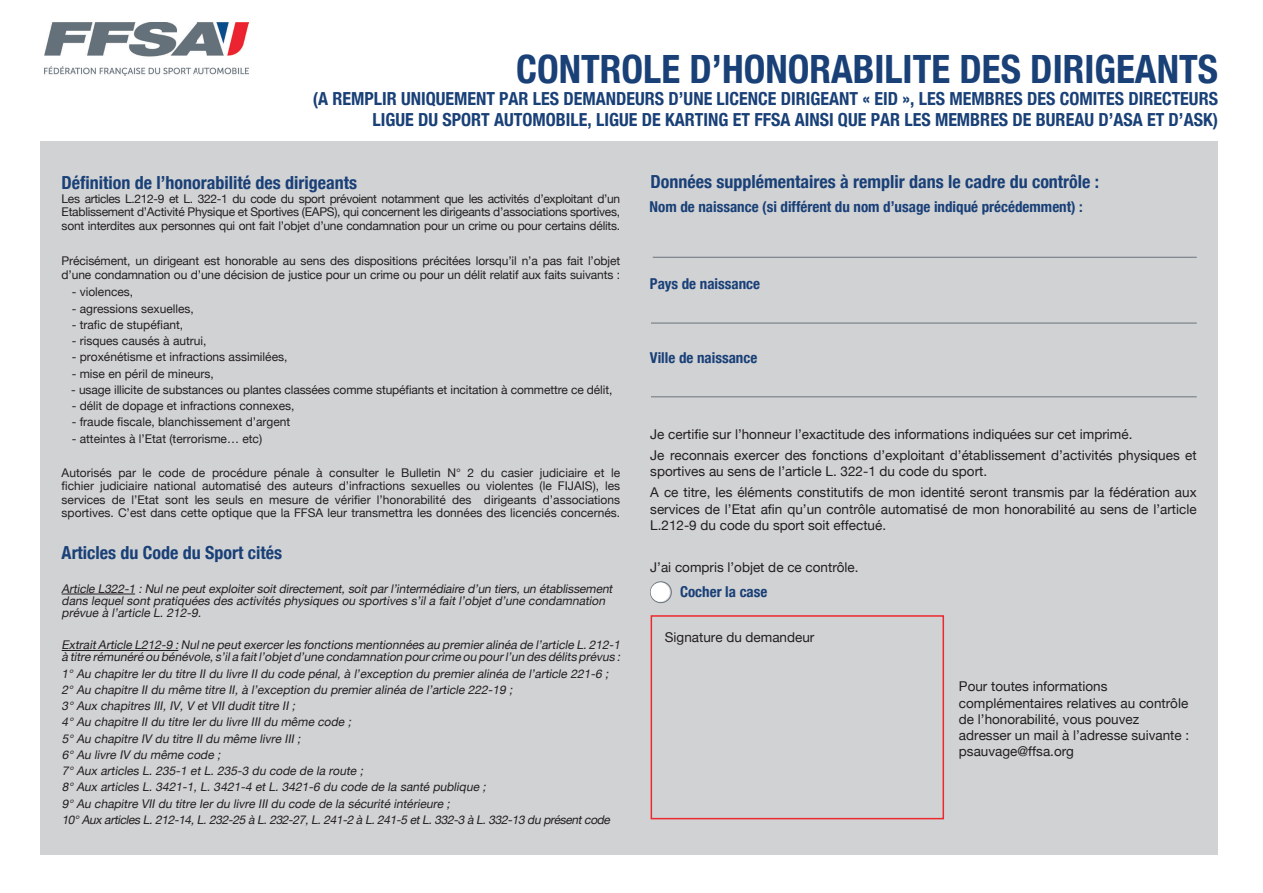
<style>
.page{position:relative;width:1263px;height:893px;background:#fff}
.page>*{position:absolute;margin:0;border:0;box-sizing:border-box;transform-origin:0 0}
.t1{font:700 condensed 39px "Helvetica Neue";color:#194077}
.t2{font:700 condensed 18px/21.6px "Helvetica Neue";color:#194077;text-align:right}
.t3{font:700 condensed 15px "Helvetica Neue";color:#194077}
.t4{font:13.5px/16.2px "Helvetica Neue";color:#231f20}
.t5{font:12px/13.5px "Helvetica Neue";letter-spacing:-.01em;color:#231f20;text-align:justify}
.t6{font:italic 12px/16.2px "Helvetica Neue";color:#231f20}
</style>
<div class="page">
<div style="left:40px;top:141px;width:1178px;height:713px;background:#d1d2d4"></div>
<hr style="left:62px;top:594px;width:73px;height:1px;background:#231f20">
<hr style="left:62px;top:650px;width:116px;height:1px;background:#231f20">
<div style="left:650px;top:582px;width:21px;height:21px;border:1px solid #69737b;border-radius:50%"></div>
<hr style="left:653px;top:257px;width:544px;height:1px;background:#69737b">
<hr style="left:651px;top:323px;width:546px;height:1px;background:#69737b">
<hr style="left:651px;top:397px;width:546px;height:1px;background:#69737b">
<div style="left:651px;top:615px;width:293px;height:204px;border:2px solid #ec292f"></div>
<img style="left:45px;top:22px;width:203px;height:54px">
<div style="left:651px;top:583px;width:19px;height:19px;background:#fff;border-radius:50%"></div>
<h1 class="t1" style="left:516px;top:45px;width:703px">CONTROLE D’HONORABILITE DES DIRIGEANTS</h1>
<h2 class="t2" style="left:313px;top:87px;width:907px">(A REMPLIR UNIQUEMENT PAR LES DEMANDEURS D’UNE LICENCE DIRIGEANT « EID », LES MEMBRES DES COMITES DIRECTEURS<br>LIGUE DU SPORT AUTOMOBILE, LIGUE DE KARTING ET FFSA AINSI QUE PAR LES MEMBRES DE BUREAU D’ASA ET D’ASK)</h2>
<h2 class="t2" style="left:62px;top:172px;width:297px">Définition de l’honorabilité des dirigeants</h2>
<p class="t5" style="left:62px;top:191px;width:560px">Les articles L.212-9 et L. 322-1 du code du sport prévoient notamment que les activités d’exploitant d’un Etablissement d’Activité Physique et Sportives (EAPS), qui concernent les dirigeants d’associations sportives, sont interdites aux personnes qui ont fait l’objet d’une condamnation pour un crime ou pour certains délits.</p>
<p class="t5" style="left:62px;top:254px;width:560px">Précisément, un dirigeant est honorable au sens des dispositions précitées lorsqu’il n’a pas fait l’objet d’une condamnation ou d’une décision de justice pour un crime ou pour un délit relatif aux faits suivants :</p>
<p class="t5" style="left:72px;top:285px;width:63px">- violences,</p>
<p class="t5" style="left:72px;top:301px;width:124px">- agressions sexuelles,</p>
<p class="t5" style="left:72px;top:318px;width:113px">- trafic de stupéfiant,</p>
<p class="t5" style="left:72px;top:334px;width:136px">- risques causés à autrui,</p>
<p class="t5" style="left:72px;top:350px;width:217px">- proxénétisme et infractions assimilées,</p>
<p class="t5" style="left:72px;top:366px;width:144px">- mise en péril de mineurs,</p>
<p class="t5" style="left:71px;top:383px;width:543px">- usage illicite de substances ou plantes classées comme stupéfiants et incitation à commettre ce délit,</p>
<p class="t5" style="left:72px;top:399px;width:224px">- délit de dopage et infractions connexes,</p>
<p class="t5" style="left:72px;top:415px;width:220px">- fraude fiscale, blanchissement d’argent</p>
<p class="t5" style="left:72px;top:431px;width:192px">- atteintes à l’Etat (terrorisme… etc)</p>
<p class="t5" style="left:62px;top:465px;width:560px">Autorisés par le code de procédure pénale à consulter le Bulletin N° 2 du casier judiciaire et le fichier judiciaire national automatisé des auteurs d’infractions sexuelles ou violentes (le FIJAIS), les services de l’Etat sont les seuls en mesure de vérifier l’honorabilité des dirigeants d’associations sportives. C’est dans cette optique que la FFSA leur transmettra les données des licenciés concernés.</p>
<h2 class="t2" style="left:62px;top:542px;width:222px">Articles du Code du Sport cités</h2>
<p class="t6" style="left:62px;top:582px;width:555px;line-height:12px">Article L322-1 :Nulne peutexploitersoitdirectement,soitparl’intermédiaire d’un tiers,un établissement dans lequel sont pratiquées des activités physiques ou sportives s’il a fait l’objet d’une condamnation prévue à l’article L. 212-9.</p>
<p class="t6" style="left:62px;top:639px;width:562px;line-height:12px">ExtraitArticle L212-9 :Nulne peutexercerles fonctions mentionnées au premieralinéa de l’article L.212-1 à titre rémunéré ou bénévole,s’ila faitl’objetd’une condamnation pourcrime ou pourl’un des délits prévus :</p>
<p class="t6" style="left:62px;top:665px;width:552px">1° Au chapitre Ier du titre II du livre II du code pénal, à l’exception du premier alinéa de l’article 221-6 ; 2° Au chapitre II du même titre II, à l’exception du premier alinéa de l’article 222-19 ;<br>3° Aux chapitres III, IV, V et VII dudit titre II ;<br>4° Au chapitre II du titre Ier du livre III du même code ;<br>5° Au chapitre IV du titre II du même livre III ;<br>6° Au livre IV du même code ;<br>7° Aux articles L. 235-1 et L. 235-3 du code de la route ;<br>8° Aux articles L. 3421-1, L. 3421-4 et L. 3421-6 du code de la santé publique ;<br>9° Au chapitre VII du titre Ier du livre III du code de la sécurité intérieure ;<br>10°Aux articles L.212-14,L.232-25 à L.232-27,L.241-2 à L.241-5 etL.332-3 à L.332-13 du présentcode</p>
<h2 class="t2" style="left:651px;top:171px;width:450px">Données supplémentaires à remplir dans le cadre du contrôle :</h2>
<p class="t3" style="left:649px;top:197px;width:435px">Nom de naissance (si différent du nom d’usage indiqué précédemment) :</p>
<p class="t3" style="left:650px;top:274px;width:112px">Pays de naissance</p>
<p class="t3" style="left:650px;top:348px;width:109px">Ville de naissance</p>
<p class="t4" style="left:650px;top:424px;width:548px;line-height:20.7px">Je certifie sur l’honneur l’exactitude des informations indiquées sur cet imprimé.<br>Je reconnais exercer des fonctions d’exploitant d’établissement d’activités physiques et</p>
<p class="t4" style="left:650px;top:461px;width:548px;line-height:20.7px">sportives au sens de l’article L. 322-1 du code du sport.<br>A ce titre, les éléments constitutifs de mon identité seront transmis par la fédération aux</p>
<p class="t4" style="left:650px;top:500px;width:548px">services de l’Etat afin qu’un contrôle automatisé de mon honorabilité au sens de l’article<br>L.212-9 du code du sport soit effectué.</p>
<p class="t4" style="left:650px;top:559px;width:210px">J’ai compris l’objet de ce contrôle.</p>
<p class="t3" style="left:680px;top:583px;width:89px">Cocher la case</p>
<p class="t4" style="left:665px;top:629px;width:151px">Signature du demandeur</p>
<p class="t4" style="left:959px;top:678px;width:232px">Pour toutes informations complémentaires relatives au contrôle de l’honorabilité, vous pouvez adresser un mail à l’adresse suivante : psauvage@ffsa.org</p>
</div>
